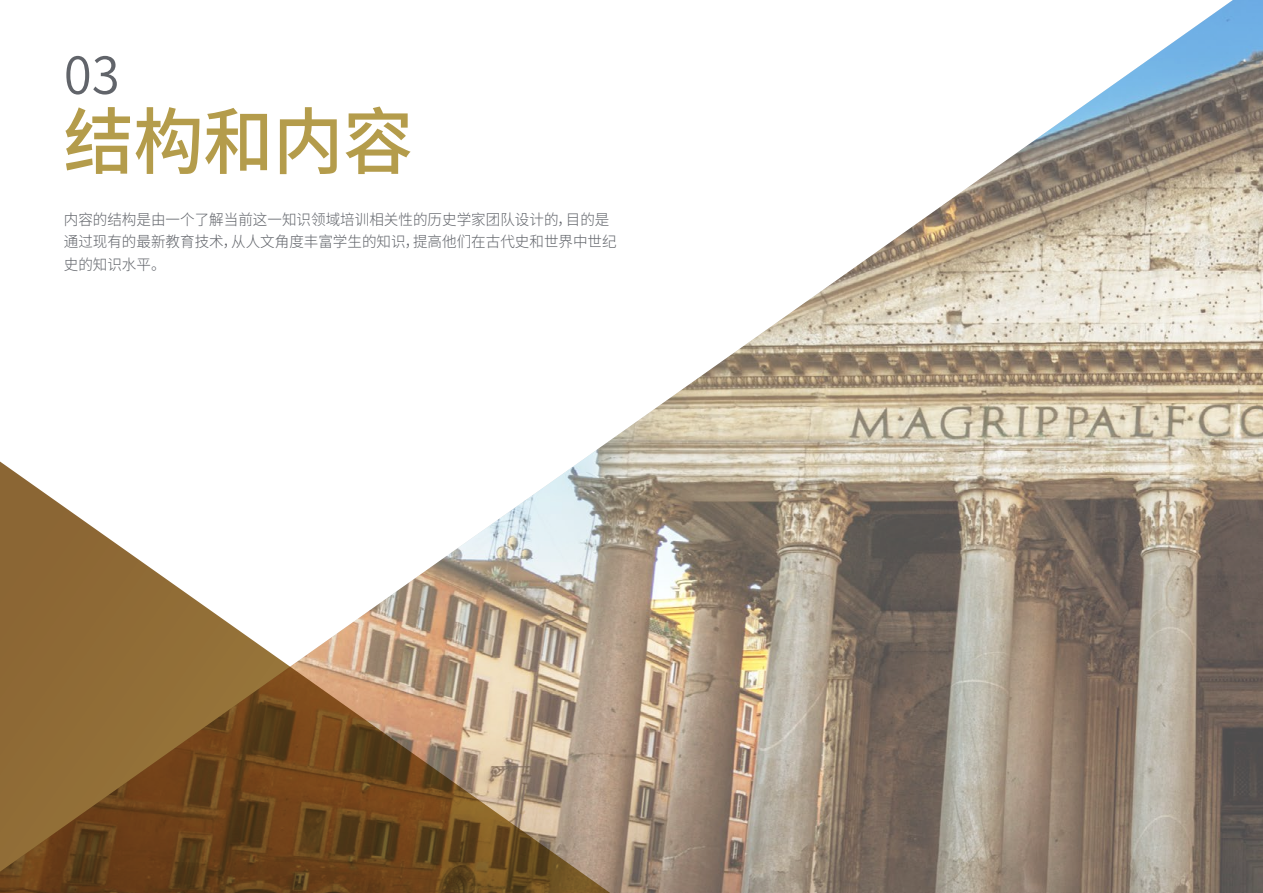
<style>
.page{position:relative;width:1263px;height:893px;background:#fff}
.page>*{position:absolute;margin:0;border:0;box-sizing:border-box;transform-origin:0 0}
.t1{font:500 72px "Source Han Sans CN";color:#b49c4b}
.t2{font:52.5px "Source Han Sans CN";color:#61646a}
.t3{font:300 15px/22.5px "Source Han Sans CN";color:#61646a}
</style>
<div class="page">
<img style="left:602px;top:0;width:661px;height:893px">
<svg style="left:0;top:446px;width:640px;height:447px"></svg>
<h2 class="t2" style="left:64px;top:45px;width:57px">03</h2>
<h1 class="t1" style="left:64px;top:101px;width:351px">结构和内容</h1>
<p class="t3" style="left:64px;top:208px;width:554px">内容的结构是由一个了解当前这一知识领域培训相关性的历史学家团队设计的，目的是通过现有的最新教育技术，从人文角度丰富学生的知识，提高他们在古代史和世界中世纪史的知识水平。</p>
</div>
